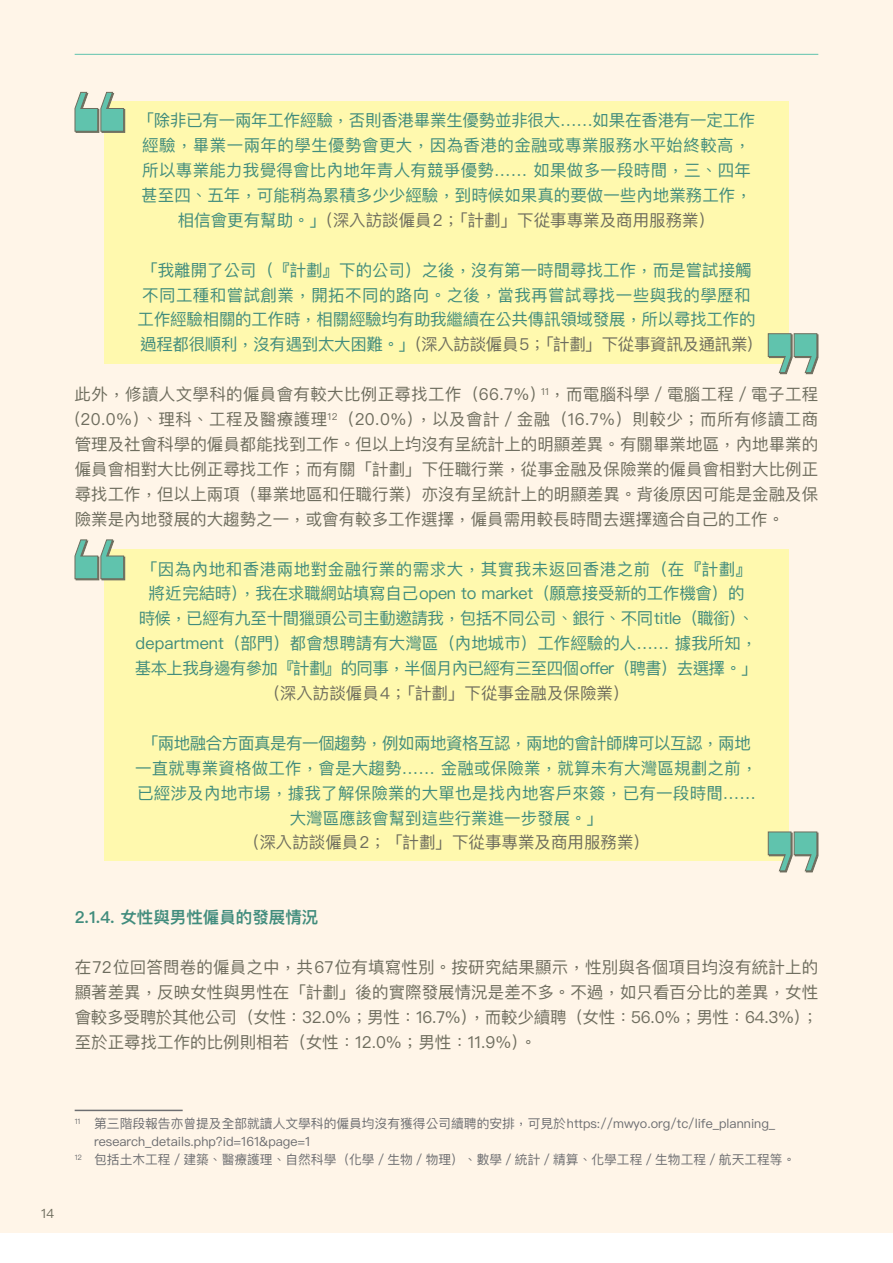
<style>
.page{position:relative;width:893px;height:1263px;background:#fff5e8}
.page>*{position:absolute;margin:0;border:0;box-sizing:border-box;transform-origin:0 0}
.t1{font:16.5px/24.9px "Ping Fang TC";color:#418c7d;text-align:center}
.t2{font:16.5px/24.9px "Ping Fang TC";color:#6e6d5e;text-align:justify}
.t3{font:600 16.5px "Ping Fang TC";color:#418c7d}
.t4{font:12.75px "Ping Fang TC";color:#6d6e71}
.t5{font:12.75px "Ping Fang TC";color:#6e6d5e}
.s1{color:#6e6d5e}
</style>
<div class="page">
<div style="left:0;top:1233px;width:893px;height:30px;background:#fff"></div>
<hr style="left:75px;top:54px;width:743px;height:1px;background:#60c3ad">
<div style="left:104px;top:101px;width:684px;height:138px;background:#fff9ae"></div>
<div style="left:104px;top:226px;width:684px;height:38px;background:#fff9ae"></div>
<div style="left:104px;top:251px;width:684px;height:112px;background:#fff9ae"></div>
<div style="left:104px;top:550px;width:684px;height:162px;background:#fff9ae"></div>
<div style="left:104px;top:699px;width:684px;height:38px;background:#fff9ae"></div>
<div style="left:104px;top:724px;width:684px;height:112px;background:#fff9ae"></div>
<div style="left:104px;top:824px;width:684px;height:37px;background:#fff9ae"></div>
<hr style="left:75px;top:1110px;width:108px;height:1px;background:#6d6e71">
<svg style="left:74px;top:539px;width:51px;height:41px"></svg>
<svg style="left:74px;top:92px;width:51px;height:41px"></svg>
<svg style="left:768px;top:333px;width:51px;height:41px"></svg>
<svg style="left:768px;top:831px;width:51px;height:41px"></svg>
<p class="t1" style="left:138px;top:108px;width:619px">「除非已有一兩年工作經驗，否則香港畢業生優勢並非很大……如果在香港有一定工作經驗，畢業一兩年的學生優勢會更大，因為香港的金融或專業服務水平始終較高，所以專業能力我覺得會比內地年青人有競爭優勢…… 如果做多一段時間，三、四年甚至四、五年，可能稍為累積多少少經驗，到時候如果真的要做一些內地業務工作，相信會更有幫助。」<span class="s1">（深入訪談僱員2；「計劃」下從事專業及商用服務業）</span></p>
<p class="t1" style="left:137px;top:257px;width:620px;text-align:left">「我離開了公司（『計劃』下的公司）之後，沒有第一時間尋找工作，而是嘗試接觸不同工種和嘗試創業，開拓不同的路向。之後，當我再嘗試尋找一些與我的學歷和工作經驗相關的工作時，相關經驗均有助我繼續在公共傳訊領域發展，所以尋找工作的過程都很順利，沒有遇到太大困難。」<span class="s1">（深入訪談僱員5；「計劃」下從事資訊及通訊業)</span></p>
<p class="t2" style="left:75px;top:382px;width:745px">此外，修讀人文學科的僱員會有較大比例正尋找工作（66.7%）<sup>11</sup>，而電腦科學／電腦工程／電子工程(20.0%）、理科、工程及醫療護理<sup>12</sup>（20.0%），以及會計／金融（16.7%）則較少；而所有修讀工商管理及社會科學的僱員都能找到工作。但以上均沒有呈統計上的明顯差異。有關畢業地區，內地畢業的僱員會相對大比例正尋找工作；而有關「計劃」下任職行業，從事金融及保險業的僱員會相對大比例正尋找工作，但以上兩項（畢業地區和任職行業）亦沒有呈統計上的明顯差異。背後原因可能是金融及保險業是內地發展的大趨勢之一，或會有較多工作選擇，僱員需用較長時間去選擇適合自己的工作。</p>
<p class="t1" style="left:135px;top:556px;width:625px">「因為內地和香港兩地對金融行業的需求大，其實我未返回香港之前（在『計劃』將近完結時），我在求職網站填寫自己open to market（願意接受新的工作機會）的<br>時候，已經有九至十間獵頭公司主動邀請我，包括不同公司、銀行、不同title（職銜）、department（部門）都會想聘請有大灣區（內地城市）工作經驗的人…… 據我所知，基本上我身邊有參加『計劃』的同事，半個月內已經有三至四個offer（聘書）去選擇。」</p>
<p class="t2" style="left:263px;top:680px;width:368px">（深入訪談僱員4；「計劃」下從事金融及保險業）</p>
<p class="t1" style="left:135px;top:730px;width:624px">「兩地融合方面真是有一個趨勢，例如兩地資格互認，兩地的會計師牌可以互認，兩地一直就專業資格做工作，會是大趨勢…… 金融或保險業，就算未有大灣區規劃之前，已經涉及內地市場，據我了解保險業的大單也是找內地客戶來簽，已有一段時間……大灣區應該會幫到這些行業進一步發展。」</p>
<p class="t2" style="left:243px;top:830px;width:409px">（深入訪談僱員2；「計劃」下從事專業及商用服務業）</p>
<p class="t3" style="left:75px;top:907px;width:245px">2.1.4. 女性與男性僱員的發展情況</p>
<p class="t2" style="left:75px;top:954px;width:745px">在72位回答問卷的僱員之中，共67位有填寫性別。按研究結果顯示，性別與各個項目均沒有統計上的顯著差異，反映女性與男性在「計劃」後的實際發展情況是差不多。不過，如只看百分比的差異，女性會較多受聘於其他公司（女性：32.0%；男性：16.7%），而較少續聘（女性：56.0%；男性：64.3%）；至於正尋找工作的比例則相若（女性：12.0%；男性：11.9%）。</p>
<p class="t5" style="left:41px;top:1206px;width:14px">14</p>
<p class="t4" style="left:75px;top:1116px;width:702px"><sup>11</sup> 第三階段報告亦曾提及全部就讀人文學科的僱員均沒有獲得公司續聘的安排，可見於https://mwyo.org/tc/life_planning_</p>
<p class="t4" style="left:94px;top:1134px;width:218px">research_details.php?id=161&amp;page=1</p>
<p class="t4" style="left:75px;top:1152px;width:722px"><sup>12</sup> 包括土木工程／建築、醫療護理、自然科學（化學／生物／物理）、數學／統計／精算、化學工程／生物工程／航天工程等。</p>
</div>
